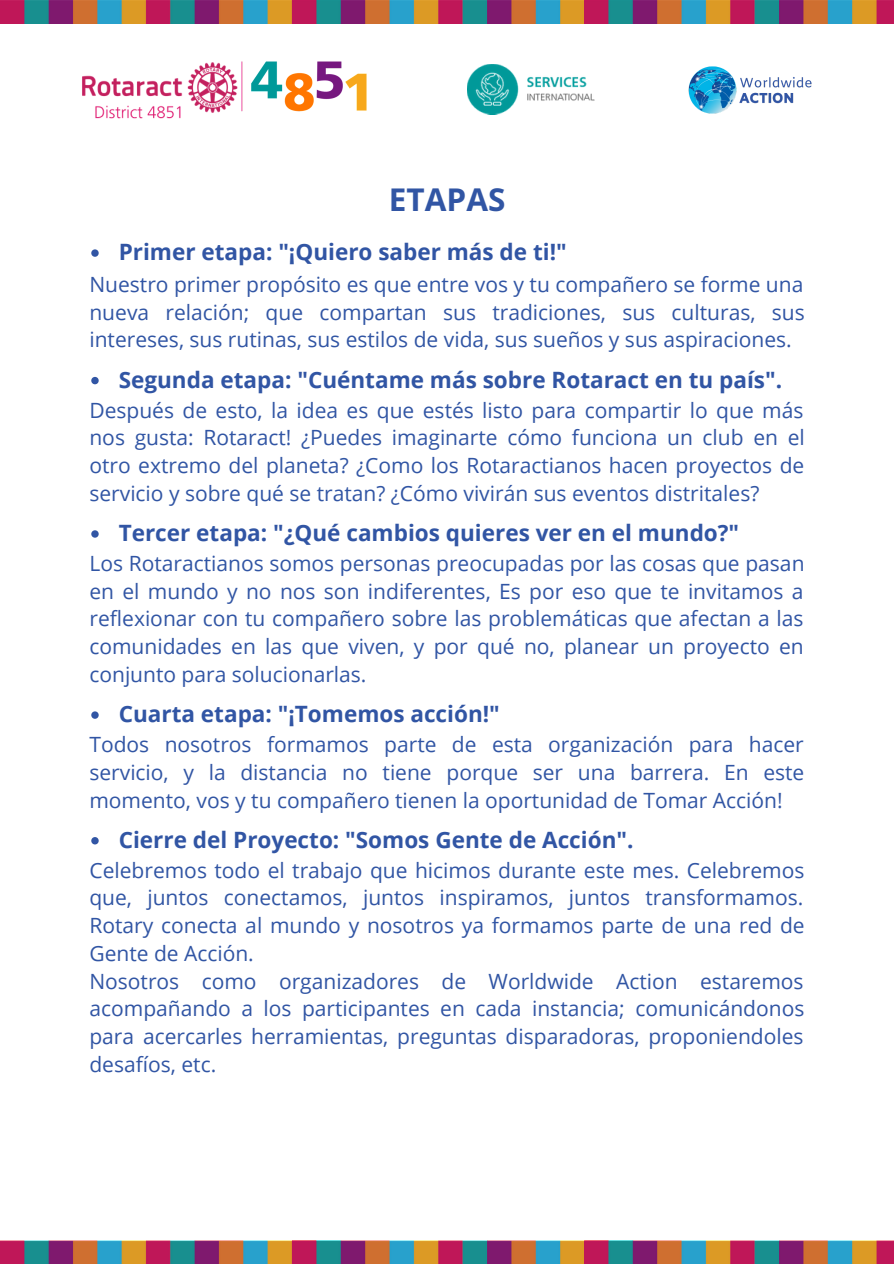
<style>
.page{position:relative;width:894px;height:1264px;background:#fff}
.page>*{position:absolute;margin:0;border:0;box-sizing:border-box;transform-origin:0 0}
.t1{font:700 31.5px "Open Sans Hebrew";color:#3155a4}
.t2{font:700 22.5px "Open Sans";color:#3155a4}
.t3{font:21px/27.8px "Open Sans";color:#3155a4;text-align:justify}
</style>
<div class="page">
<img style="left:0;top:0;width:292px;height:24px">
<img style="left:292px;top:0;width:292px;height:24px">
<img style="left:584px;top:0;width:309px;height:24px">
<img style="left:0;top:1240px;width:292px;height:23px">
<img style="left:292px;top:1240px;width:292px;height:23px">
<img style="left:584px;top:1240px;width:309px;height:23px">
<svg style="left:91px;top:249px;width:8px;height:8px"></svg>
<svg style="left:91px;top:377px;width:8px;height:7px"></svg>
<svg style="left:91px;top:530px;width:8px;height:7px"></svg>
<svg style="left:91px;top:711px;width:8px;height:7px"></svg>
<svg style="left:91px;top:837px;width:8px;height:7px"></svg>
<img style="left:255px;top:61px;width:112px;height:51px">
<img style="left:82px;top:61px;width:173px;height:58px">
<img style="left:467px;top:64px;width:127px;height:51px">
<img style="left:688px;top:66px;width:124px;height:48px">
<h1 class="t1" style="left:389px;top:177px;width:118px">ETAPAS</h1>
<p class="t2" style="left:119px;top:236px;width:449px">Primer etapa: "¡Quiero saber más de ti!"</p>
<p class="t3" style="left:89px;top:270px;width:716px">Nuestro primer propósito es que entre vos y tu compañero se forme una nueva relación; que compartan sus tradiciones, sus culturas, sus intereses, sus rutinas, sus estilos de vida, sus sueños y sus aspiraciones.</p>
<p class="t2" style="left:119px;top:364px;width:664px">Segunda etapa: "Cuéntame más sobre Rotaract en tu país".</p>
<p class="t3" style="left:89px;top:395px;width:716px">Después de esto, la idea es que estés listo para compartir lo que más nos gusta: Rotaract! ¿Puedes imaginarte cómo funciona un club en el otro extremo del planeta? ¿Como los Rotaractianos hacen proyectos de servicio y sobre qué se tratan? ¿Cómo vivirán sus eventos distritales?</p>
<p class="t2" style="left:119px;top:517px;width:622px">Tercer etapa: "¿Qué cambios quieres ver en el mundo?"</p>
<p class="t3" style="left:89px;top:549px;width:716px">Los Rotaractianos somos personas preocupadas por las cosas que pasan en el mundo y no nos son indiferentes, Es por eso que te invitamos a reflexionar con tu compañero sobre las problemáticas que afectan a las comunidades en las que viven, y por qué no, planear un proyecto en conjunto para solucionarlas.</p>
<p class="t2" style="left:119px;top:698px;width:382px">Cuarta etapa: "¡Tomemos acción!"</p>
<p class="t3" style="left:89px;top:730px;width:716px">Todos nosotros formamos parte de esta organización para hacer servicio, y la distancia no tiene porque ser una barrera. En este momento, vos y tu compañero tienen la oportunidad de Tomar Acción!</p>
<p class="t2" style="left:119px;top:824px;width:516px">Cierre del Proyecto: "Somos Gente de Acción".</p>
<p class="t3" style="left:89px;top:855px;width:716px;text-align:left">Celebremos todo el trabajo que hicimos durante este mes. Celebremos que, juntos conectamos, juntos inspiramos, juntos transformamos.<br>Rotary conecta al mundo y nosotros ya formamos parte de una red de Gente de Acción.<br>Nosotros como organizadores de Worldwide Action estaremos acompañando a los participantes en cada instancia; comunicándonos para acercarles herramientas, preguntas disparadoras, proponiendoles desafíos, etc.</p>
</div>
